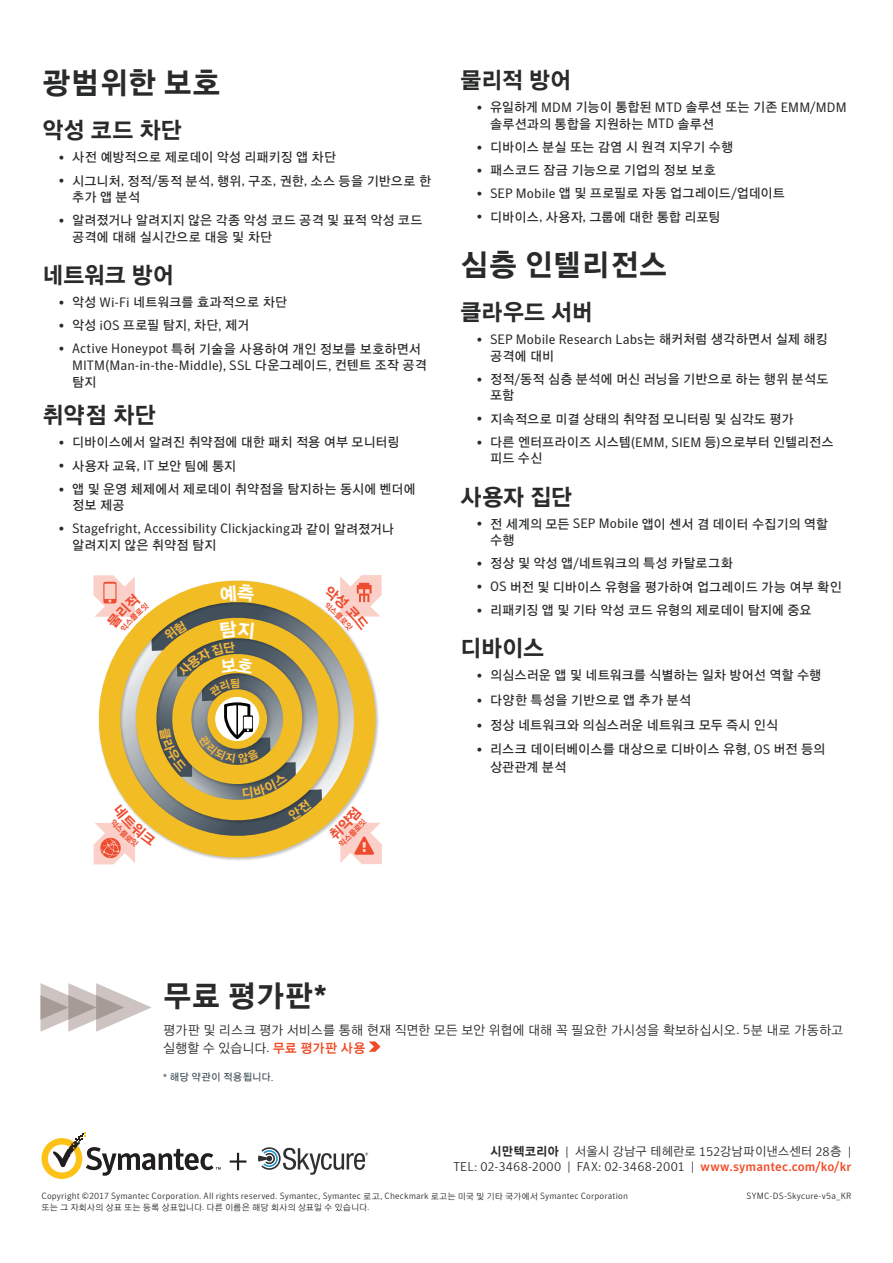
<style>
.page{position:relative;width:893px;height:1263px;background:#fff}
.page>*{position:absolute;margin:0;border:0;box-sizing:border-box;transform-origin:0 0}
.t1{font:30.6px "KN Sans B";letter-spacing:.065em;color:#282b2a;scale:.95 1}
.t2{font:23.25px "KN Sans B";letter-spacing:.03em;color:#282b2a;scale:.95 1}
.t3{font:13.5px "Symantec Sans";color:#282b2a}
.t4{font:13.05px/16.5px "KN Sans R";letter-spacing:.06em;color:#282b2a;scale:.95 1}
.t5{font:13.05px/18px "KN Sans L";letter-spacing:.05em;color:#282b2a;scale:.95 1}
.t6{font:13.05px "KN Sans R";letter-spacing:.04em;color:#282b2a;scale:.95 1}
.t7{font:300 12.75px "Symantec Sans";letter-spacing:.025em;color:#282b2a}
.t8{font:12.3px "KN Sans L";letter-spacing:.055em;color:#282b2a;scale:.95 1}
.t9{font:10.2px "KN Sans R";letter-spacing:.08em;color:#41515c;scale:.95 1}
.t10{font:300 9px "Symantec Sans";letter-spacing:.015em;color:#282b2a}
.t11{font:8.7px "KN Sans L";letter-spacing:.075em;color:#282b2a;scale:.95 1}
.s1{font-family:"Symantec Sans";font-size:13.5px}
.s2{font-family:"KN Sans R";font-size:13.05px}
.s3{font-family:"Symantec Sans";font-weight:700;font-size:31.5px}
.s4{font-family:"Symantec Sans";font-weight:300;font-size:13.5px}
.s5{font-family:"KN Sans M";color:#f04b26}
.s6{font-family:"Symantec Sans";font-size:10.5px}
.s7{font-family:"KN Sans B"}
.s8{font-family:"Symantec Sans";font-weight:300;font-size:12.75px}
.s9{font-weight:500;color:#f04b26}
.s10{font-family:"KN Sans L";font-weight:400;font-size:8.7px}
.s11{font-family:"Symantec Sans";font-weight:300;font-size:9px}
</style>
<div class="page">
<svg style="left:41px;top:1132px;width:180px;height:47px"></svg>
<svg style="left:230px;top:1153px;width:16px;height:17px"></svg>
<svg style="left:258px;top:1147px;width:110px;height:28px"></svg>
<svg style="left:41px;top:983px;width:111px;height:49px"></svg>
<svg style="left:369px;top:1041px;width:11px;height:11px"></svg>
<svg style="left:93px;top:575px;width:289px;height:289px"></svg>
<h1 class="t1" style="left:43px;top:67px;width:188px">광범위한 보호</h1>
<h2 class="t2" style="left:43px;top:118px;width:148px">악성 코드 차단</h2>
<p class="t4" style="left:59px;top:149px;width:293px"><span class="s1">•</span> 사전 예방적으로 제로데이 악성 리패키징 앱 차단</p>
<p class="t4" style="left:72px;top:173px;width:379px;text-indent:-14px"><span class="s1">•</span> 시그니처<span class="s1">,</span> 정적<span class="s1">/</span>동적 분석<span class="s1">,</span> 행위<span class="s1">,</span> 구조<span class="s1">,</span> 권한<span class="s1">,</span> 소스 등을 기반으로 한 추가 앱 분석</p>
<p class="t4" style="left:72px;top:212px;width:370px;text-indent:-14px"><span class="s1">•</span> 알려졌거나 알려지지 않은 각종 악성 코드 공격 및 표적 악성 코드 공격에 대해 실시간으로 대응 및 차단</p>
<h2 class="t2" style="left:43px;top:263px;width:139px">네트워크 방어</h2>
<p class="t4" style="left:59px;top:294px;width:242px"><span class="s1">•</span> 악성 <span class="s1">Wi-Fi</span> 네트워크를 효과적으로 차단</p>
<p class="t4" style="left:59px;top:317px;width:202px"><span class="s1">•</span> 악성 <span class="s1">iOS</span> 프로필 탐지<span class="s1">,</span> 차단<span class="s1">,</span> 제거</p>
<p class="t4" style="left:59px;top:341px;width:383px"><span class="s1">• Active Honeypot</span> 특허 기술을 사용하여 개인 정보를 보호하면서</p>
<p class="t3" style="left:72px;top:357px;width:356px">MITM(Man-in-the-Middle), SSL <span class="s2">다운그레이드</span>, <span class="s2">컨텐트 조작 공격</span></p>
<p class="t4" style="left:72px;top:374px;width:26px">탐지</p>
<h2 class="t2" style="left:43px;top:403px;width:120px">취약점 차단</h2>
<p class="t4" style="left:59px;top:434px;width:360px"><span class="s1">•</span> 디바이스에서 알려진 취약점에 대한 패치 적용 여부 모니터링</p>
<p class="t6" style="left:59px;top:458px;width:188px"><span class="s1">•</span> 사용자 교육<span class="s1">, IT</span> 보안 팀에 통지</p>
<p class="t4" style="left:72px;top:481px;width:362px;text-indent:-14px"><span class="s1">•</span> 앱 및 운영 체제에서 제로데이 취약점을 탐지하는 동시에 벤더에 정보 제공</p>
<p class="t3" style="left:59px;top:521px;width:337px">• Stagefright, Accessibility Clickjacking<span class="s2">과 같이 알려졌거나</span></p>
<p class="t4" style="left:72px;top:537px;width:152px">알려지지 않은 취약점 탐지</p>
<h2 class="t2" style="left:461px;top:68px;width:118px">물리적 방어</h2>
<p class="t4" style="left:490px;top:99px;width:376px;text-indent:-14px"><span class="s1">•</span> 유일하게 <span class="s1">MDM</span> 기능이 통합된 <span class="s1">MTD</span> 솔루션 또는 기존 <span class="s1">EMM/MDM </span>솔루션과의 통합을 지원하는 <span class="s1">MTD</span> 솔루션</p>
<p class="t4" style="left:476px;top:139px;width:271px"><span class="s1">•</span> 디바이스 분실 또는 감염 시 원격 지우기 수행</p>
<p class="t4" style="left:476px;top:162px;width:253px"><span class="s1">•</span> 패스코드 잠금 기능으로 기업의 정보 보호</p>
<p class="t4" style="left:476px;top:185px;width:326px"><span class="s1">• SEP Mobile</span> 앱 및 프로필로 자동 업그레이드<span class="s1">/</span>업데이트</p>
<p class="t4" style="left:476px;top:209px;width:258px"><span class="s1">•</span> 디바이스<span class="s1">,</span> 사용자<span class="s1">,</span> 그룹에 대한 통합 리포팅</p>
<h1 class="t1" style="left:461px;top:249px;width:218px">심층 인텔리전스</h1>
<h2 class="t2" style="left:461px;top:300px;width:140px">클라우드 서버</h2>
<p class="t3" style="left:476px;top:331px;width:352px">• SEP Mobile Research Labs<span class="s2">는 해커처럼 생각하면서 실제 해킹</span></p>
<p class="t4" style="left:490px;top:348px;width:68px">공격에 대비</p>
<p class="t4" style="left:490px;top:371px;width:357px;text-indent:-14px"><span class="s1">•</span> 정적<span class="s1">/</span>동적 심층 분석에 머신 러닝을 기반으로 하는 행위 분석도 포함</p>
<p class="t4" style="left:476px;top:411px;width:335px"><span class="s1">•</span> 지속적으로 미결 상태의 취약점 모니터링 및 심각도 평가</p>
<p class="t4" style="left:490px;top:434px;width:362px;text-indent:-14px"><span class="s1">•</span> 다른 엔터프라이즈 시스템<span class="s1">(EMM, SIEM</span> 등<span class="s1">)</span>으로부터 인텔리전스 피드 수신</p>
<h2 class="t2" style="left:461px;top:485px;width:118px">사용자 집단</h2>
<p class="t4" style="left:490px;top:516px;width:356px;text-indent:-14px"><span class="s1">•</span> 전 세계의 모든 <span class="s1">SEP Mobile</span> 앱이 센서 겸 데이터 수집기의 역할 수행</p>
<p class="t4" style="left:476px;top:555px;width:271px"><span class="s1">•</span> 정상 및 악성 앱<span class="s1">/</span>네트워크의 특성 카탈로그화</p>
<p class="t4" style="left:476px;top:579px;width:386px"><span class="s1">• OS</span> 버전 및 디바이스 유형을 평가하여 업그레이드 가능 여부 확인</p>
<p class="t4" style="left:476px;top:602px;width:354px"><span class="s1">•</span> 리패키징 앱 및 기타 악성 코드 유형의 제로데이 탐지에 중요</p>
<h2 class="t2" style="left:461px;top:636px;width:89px">디바이스</h2>
<p class="t4" style="left:476px;top:667px;width:364px"><span class="s1">•</span> 의심스러운 앱 및 네트워크를 식별하는 일차 방어선 역할 수행</p>
<p class="t4" style="left:476px;top:692px;width:227px"><span class="s1">•</span> 다양한 특성을 기반으로 앱 추가 분석</p>
<p class="t4" style="left:476px;top:717px;width:319px"><span class="s1">•</span> 정상 네트워크와 의심스러운 네트워크 모두 즉시 인식</p>
<p class="t4" style="left:490px;top:741px;width:353px;line-height:18px;text-indent:-14px"><span class="s1">•</span> 리스크 데이터베이스를 대상으로 디바이스 유형<span class="s1">, OS</span> 버전 등의 상관관계 분석</p>
<h1 class="t1" style="left:164px;top:980px;width:173px">무료 평가판<span class="s3">*</span></h1>
<p class="t5" style="left:163px;top:1021px;width:717px">평가판 및 리스크 평가 서비스를 통해 현재 직면한 모든 보안 위협에 대해 꼭 필요한 가시성을 확보하십시오<span class="s4">. 5</span>분 내로 가동하고 실행할 수 있습니다<span class="s4">.</span> <span class="s5">무료 평가판 사용</span></p>
<p class="t9" style="left:163px;top:1071px;width:118px"><span class="s6">*</span> 해당 약관이 적용됩니다<span class="s6">.</span></p>
<p class="t8" style="left:491px;top:1145px;width:381px"><span class="s7">시만텍코리아</span> <span class="s8">|</span> 서울시 강남구 테헤란로 <span class="s8">152</span>강남파이낸스센터 <span class="s8">28</span>층 <span class="s8">|</span></p>
<p class="t7" style="left:453px;top:1159px;width:400px">TEL: 02-3468-2000 | FAX: 02-3468-2001 | <span class="s9">www.symantec.com/ko/kr</span></p>
<p class="t10" style="left:746px;top:1191px;width:106px">SYMC-DS-Skycure-v5a_KR</p>
<p class="t10" style="left:41px;top:1191px;width:588px">Copyright ©2017 Symantec Corporation. All rights reserved. Symantec, Symantec <span class="s10">로고</span>, Checkmark <span class="s10">로고는 미국 및 기타 국가에서</span> Symantec Corporation</p>
<p class="t11" style="left:42px;top:1202px;width:347px">또는 그 자회사의 상표 또는 등록 상표입니다<span class="s11">.</span> 다른 이름은 해당 회사의 상표일 수 있습니다<span class="s11">.</span></p>
</div>
